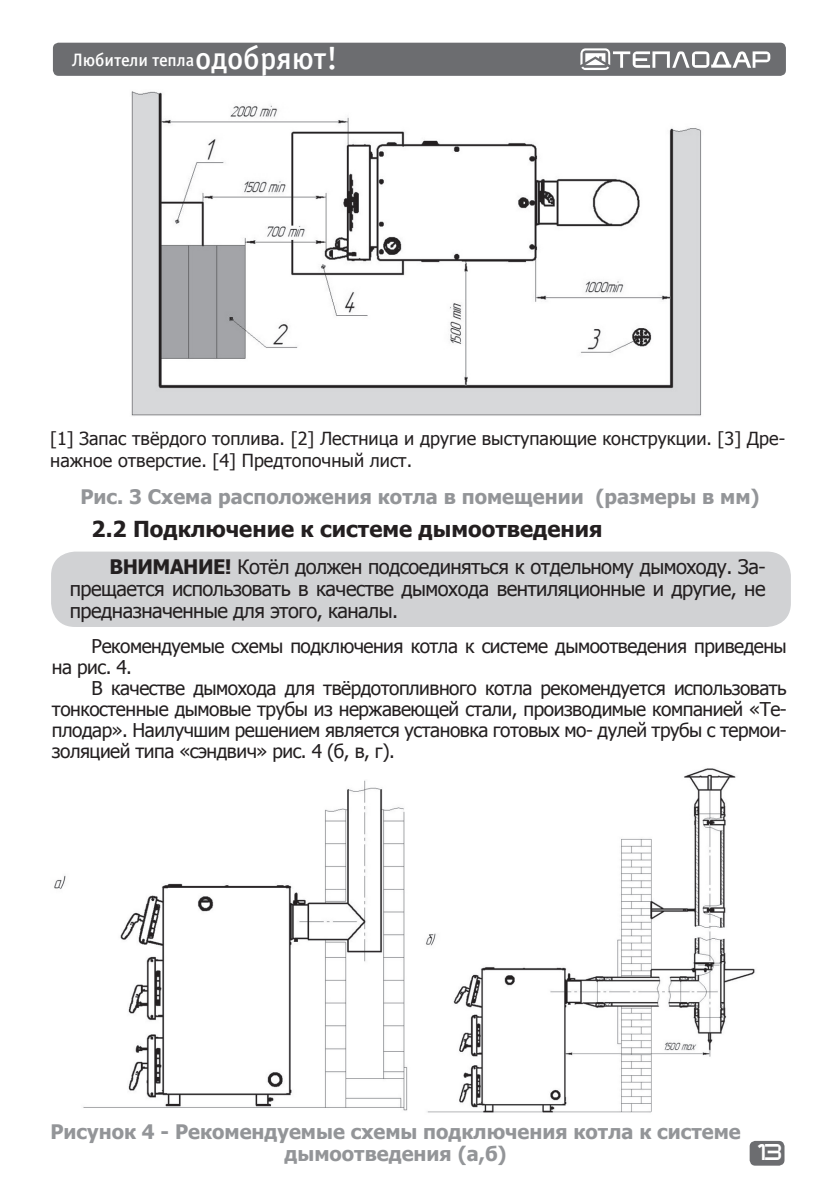
<style>
.page{position:relative;width:840px;height:1191px;background:#fff}
.page>*{position:absolute;margin:0;border:0;box-sizing:border-box;transform-origin:0 0}
.t1{font:700 22px "Tahoma";color:#231f20}
.t2{font:20px/22px "Tahoma";letter-spacing:-.025em;color:#231f20;text-align:justify}
.t3{font:700 20px/22px "Tahoma";color:#939598;text-align:center}
.t4{font:19px/21px "Tahoma";letter-spacing:-.025em;color:#231f20}
.t5{font:18px/22px "Tahoma";color:#231f20}
.t6{font:18px "Officina Sans Medium C";letter-spacing:-.005em;color:#fff}
.t7{font:16px "teplodar";color:#fff}
.s1{font-size:32px}
.s2{font-weight:700}
</style>
<div class="page">
<div style="left:749px;top:1140px;width:35px;height:25px;background:#6c6d70;border-radius:6px"></div>
<div style="left:53px;top:43px;width:732px;height:33px;background:#6c6d70;border-radius:6px"></div>
<svg style="left:580px;top:48px;width:189px;height:22px"></svg>
<img style="left:131px;top:91px;width:570px;height:325px">
<div style="left:51px;top:551px;width:739px;height:76px;background:#d1d2d4;border-radius:24px"></div>
<img style="left:54px;top:780px;width:354px;height:331px">
<img style="left:426px;top:768px;width:329px;height:345px">
<p class="t6" style="left:72px;top:50px;width:267px">Любители тепла<span class="s1">одобряют!</span></p>
<p class="t5" style="left:50px;top:426px;width:736px">[1] Запас твёрдого топлива. [2] Лестница и другие выступающие конструкции. [3] Дре&shy;нажное отверстие. [4] Предтопочный лист.</p>
<p class="t3" style="left:80px;top:485px;width:680px">Рис. 3 Схема расположения котла в помещении (размеры в мм)</p>
<p class="t1" style="left:92px;top:514px;width:512px">2.2 Подключение к системе дымоотведения</p>
<p class="t2" style="left:70px;top:555px;width:696px;text-indent:40px"><span class="s2">ВНИМАНИЕ!</span> Котёл должен подсоединяться к отдельному дымоходу. За&shy;прещается использовать в качестве дымохода вентиляционные и другие, не предназначенные для этого, каналы.</p>
<p class="t4" style="left:52px;top:635px;width:736px;text-indent:40px">Рекомендуемые схемы подключения котла к системе дымоотведения приведены на рис. 4.</p>
<p class="t4" style="left:52px;top:677px;width:736px;text-align:justify;text-indent:40px">В качестве дымохода для твёрдотопливного котла рекомендуется использовать тонкостенные дымовые трубы из нержавеющей стали, производимые компанией «Те&shy;плодар». Наилучшим решением является установка готовых мо- дулей трубы с термои&shy;золяцией типа «сэндвич» рис. 4 (б, в, г).</p>
<p class="t3" style="left:50px;top:1119px;width:691px">Рисунок 4 - Рекомендуемые схемы подключения котла к системе дымоотведения (а,б)</p>
<p class="t7" style="left:753px;top:1145px;width:29px">13</p>
</div>
